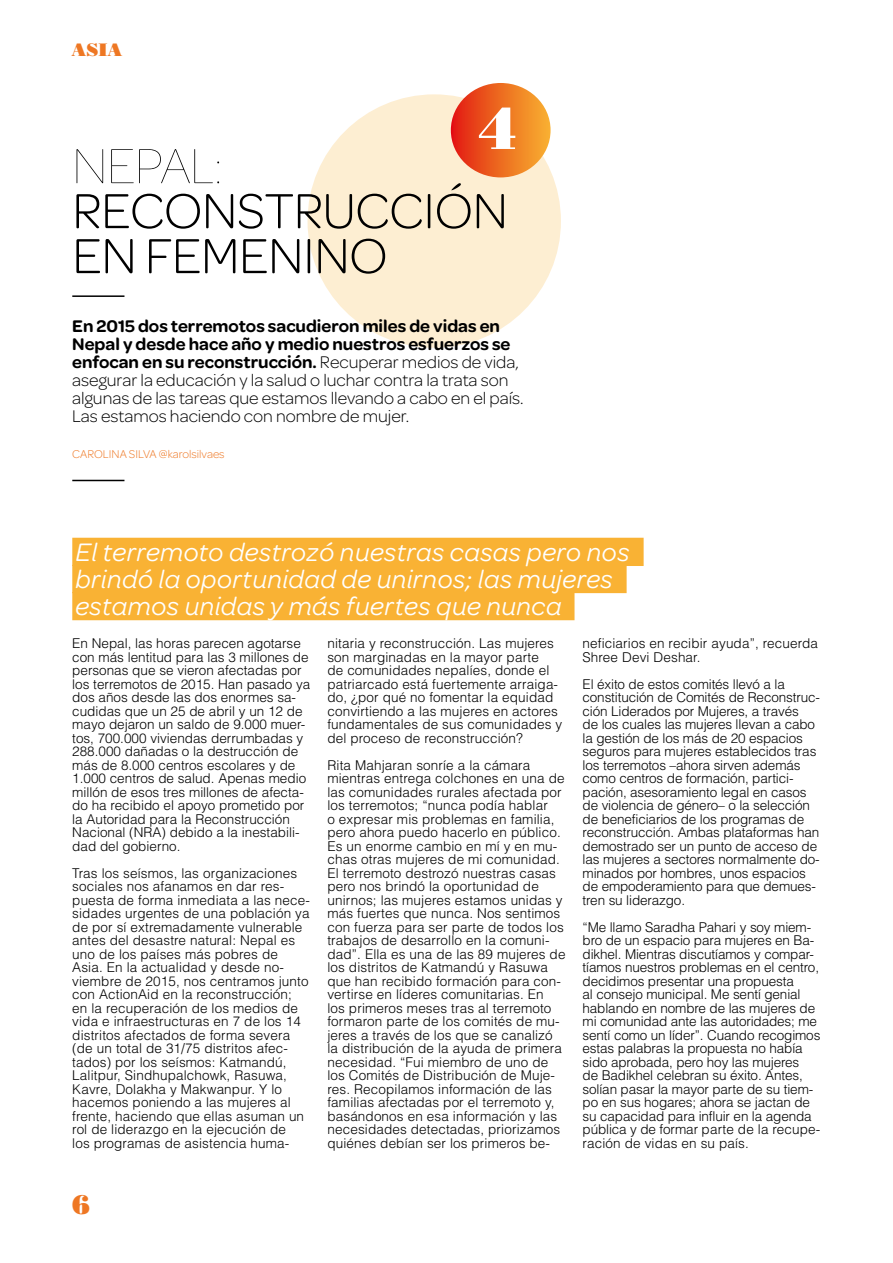
<style>
.page{position:relative;width:893px;height:1263px;background:#fff}
.page>*{position:absolute;margin:0;border:0;box-sizing:border-box;transform-origin:0 0}
.t1{font:58.5px "Bodoni Std Poster";color:#fff}
.t2{font:300 52.5px/45px "Omnes";letter-spacing:-.01em;color:#000}
.t3{font:100 52.5px "Omnes";letter-spacing:-.01em;color:#000}
.t4{font:italic 27px/27px "Omnes";letter-spacing:.02em;color:#fff}
.t5{font:27px "Bodoni Std Poster";color:#ee7723}
.t6{font:300 18px/18px "Omnes";color:#000}
.t7{font:18px "Bodoni Std Poster";color:#ee7723}
.t8{font:300 13.5px/13.5px "Helvetica LT Std";letter-spacing:.01em;color:#000}
.t9{font:300 13.5px/13.5px "Helvetica LT Std";letter-spacing:-.01em;color:#000}
.t10{font:300 12px "Omnes";color:#ee7723}
.s1{font-weight:600}
</style>
<div class="page">
<div style="left:307px;top:94px;width:254px;height:254px;background:#fdeed2;border-radius:50%"></div>
<svg style="left:451px;top:83px;width:100px;height:94px"></svg>
<hr style="left:72px;top:295px;width:52px;height:2px;background:#000">
<hr style="left:72px;top:480px;width:52px;height:1px;background:#000">
<div style="left:72px;top:592px;width:502px;height:28px;background:#f9b234"></div>
<div style="left:72px;top:565px;width:555px;height:28px;background:#f9b234"></div>
<div style="left:72px;top:538px;width:572px;height:28px;background:#f9b234"></div>
<h3 class="t7" style="left:71px;top:39px;width:52px">ASIA</h3>
<h1 class="t1" style="left:478px;top:93px;width:41px">4</h1>
<h2 class="t3" style="left:72px;top:138px;width:152px">NEPAL:</h2>
<h2 class="t2" style="left:72px;top:188px;width:437px">RECONSTRUCCIÓN<br>EN FEMENINO</h2>
<p class="t6" style="left:72px;top:317px;width:453px"><span class="s1">En 2015 dos terremotos sacudieron miles de vidas en Nepal y desde hace año y medio nuestros esfuerzos se enfocan en su reconstrucción.</span> Recuperar medios de vida, asegurar la educación y la salud o luchar contra la trata son algunas de las tareas que estamos llevando a cabo en el país.<br>Las estamos haciendo con nombre de mujer.</p>
<p class="t10" style="left:72px;top:447px;width:154px">CAROLINA SILVA @karolsilvaes</p>
<h3 class="t4" style="left:75px;top:538px;width:555px">El terremoto destrozó nuestras casas pero nos brindó la oportunidad de unirnos; las mujeres estamos unidas y más fuertes que nunca</h3>
<p class="t8" style="left:72px;top:636px;width:240px">En Nepal, las horas parecen agotarse con más lentitud para las 3 millones de personas que se vieron afectadas por los terremotos de 2015. Han pasado ya dos años desde las dos enormes sa&shy;cudidas que un 25 de abril y un 12 de mayo dejaron un saldo de 9.000 muer&shy;tos, 700.000 viviendas derrumbadas y 288.000 dañadas o la destrucción de más de 8.000 centros escolares y de 1.000 centros de salud. Apenas medio millón de esos tres millones de afecta&shy;do ha recibido el apoyo prometido por la Autoridad para la Reconstrucción Nacional (NRA) debido a la inestabili&shy;dad del gobierno.</p>
<p class="t8" style="left:72px;top:866px;width:239px">Tras los seísmos, las organizaciones sociales nos afanamos en dar res&shy;puesta de forma inmediata a las nece&shy;sidades urgentes de una población ya de por sí extremadamente vulnerable antes del desastre natural: Nepal es uno de los países más pobres de Asia. En la actualidad y desde no&shy;viembre de 2015, nos centramos junto con ActionAid en la reconstrucción; en la recuperación de los medios de vida e infraestructuras en 7 de los 14 distritos afectados de forma severa (de un total de 31/75 distritos afec&shy;tados) por los seísmos: Katmandú, Lalitpur, Sindhupalchowk, Rasuwa, Kavre, Dolakha y Makwanpur. Y lo hacemos poniendo a las mujeres al frente, haciendo que ellas asuman un rol de liderazgo en la ejecución de<br>los programas de asistencia huma-</p>
<p class="t8" style="left:327px;top:636px;width:236px">nitaria y reconstrucción. Las mujeres son marginadas en la mayor parte<br>de comunidades nepalíes, donde el patriarcado está fuertemente arraiga&shy;do, ¿por qué no fomentar la equidad convirtiendo a las mujeres en actores fundamentales de sus comunidades y del proceso de reconstrucción?</p>
<p class="t8" style="left:327px;top:758px;width:240px">Rita Mahjaran sonríe a la cámara mientras entrega colchones en una de las comunidades rurales afectada por los terremotos; “nunca podía hablar<br>o expresar mis problemas en familia, pero ahora puedo hacerlo en público.<br>Es un enorme cambio en mí y en mu&shy;chas otras mujeres de mi comunidad.<br>El terremoto destrozó nuestras casas pero nos brindó la oportunidad de unirnos; las mujeres estamos unidas y más fuertes que nunca. Nos sentimos con fuerza para ser parte de todos los trabajos de desarrollo en la comuni&shy;dad”. Ella es una de las 89 mujeres de los distritos de Katmandú y Rasuwa que han recibido formación para con&shy;vertirse en líderes comunitarias. En<br>los primeros meses tras al terremoto formaron parte de los comités de mu&shy;jeres a través de los que se canalizó la distribución de la ayuda de primera necesidad. “Fui miembro de uno de los Comités de Distribución de Muje&shy;res. Recopilamos información de las familias afectadas por el terremoto y, basándonos en esa información y las necesidades detectadas, priorizamos quiénes debían ser los primeros be-</p>
<h3 class="t5" style="left:72px;top:1188px;width:20px">6</h3>
<p class="t8" style="left:583px;top:636px;width:237px">neficiarios en recibir ayuda”, recuerda<br>Shree Devi Deshar.</p>
<p class="t9" style="left:583px;top:677px;width:239px">El éxito de estos comités llevó a la constitución de Comités de Reconstruc&shy;ción Liderados por Mujeres, a través<br>de los cuales las mujeres llevan a cabo la gestión de los más de 20 espacios seguros para mujeres establecidos tras los terremotos –ahora sirven además como centros de formación, partici&shy;pación, asesoramiento legal en casos de violencia de género– o la selección de beneficiarios de los programas de reconstrucción. Ambas plataformas han demostrado ser un punto de acceso de las mujeres a sectores normalmente do&shy;minados por hombres, unos espacios de empoderamiento para que demues&shy;tren su liderazgo.</p>
<p class="t9" style="left:583px;top:920px;width:239px">“Me llamo Saradha Pahari y soy miem&shy;bro de un espacio para mujeres en Ba&shy;dikhel. Mientras discutíamos y compar&shy;tíamos nuestros problemas en el centro, decidimos presentar una propuesta<br>al consejo municipal. Me sentí genial hablando en nombre de las mujeres de mi comunidad ante las autoridades; me sentí como un líder”. Cuando recogimos estas palabras la propuesta no había sido aprobada, pero hoy las mujeres<br>de Badikhel celebran su éxito. Antes, solían pasar la mayor parte de su tiem&shy;po en sus hogares; ahora se jactan de su capacidad para influir en la agenda pública y de formar parte de la recupe&shy;ración de vidas en su país.</p>
</div>
